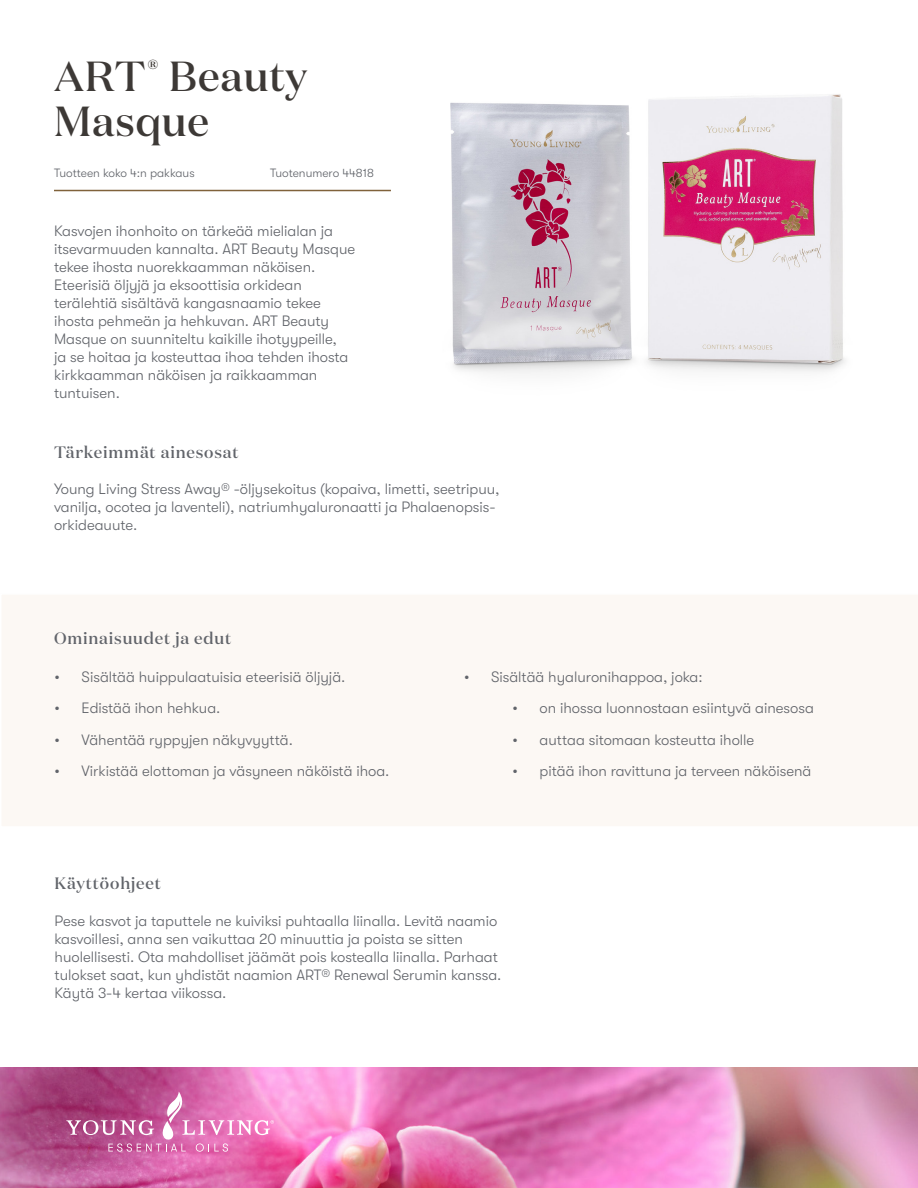
<style>
.page{position:relative;width:918px;height:1188px;background:#fff}
.page>*{position:absolute;margin:0;border:0;box-sizing:border-box;transform-origin:0 0}
.t1{font:500 42px/45px "Domaine Display";letter-spacing:.02em;color:#3d3936}
.t2{font:500 16.5px "Domaine Display";letter-spacing:.05em;color:#61646a}
.t3{font:300 15px/18px "GT Walsheim Pro";color:#61646a}
.t4{font:300 12px "GT Walsheim Pro";color:#61646a}
</style>
<div class="page">
<img style="left:0;top:1067px;width:918px;height:121px">
<div style="left:2px;top:595px;width:916px;height:231px;background:#fcf8f4"></div>
<svg style="left:66px;top:1092px;width:208px;height:60px;background:#d06ca7"></svg>
<hr style="left:54px;top:190px;width:337px;height:1px;background:#80623b">
<img style="left:450px;top:94px;width:396px;height:280px">
<h1 class="t1" style="left:54px;top:53px;width:255px">ART<sup>®</sup> Beauty<br>Masque</h1>
<p class="t4" style="left:54px;top:166px;width:142px">Tuotteen koko 4:n pakkaus</p>
<p class="t4" style="left:270px;top:166px;width:105px">Tuotenumero 44818</p>
<p class="t3" style="left:54px;top:222px;width:303px">Kasvojen ihonhoito on tärkeää mielialan ja itsevarmuuden kannalta. ART Beauty Masque tekee ihosta nuorekkaamman näköisen.<br>Eteerisiä öljyjä ja eksoottisia orkidean terälehtiä sisältävä kangasnaamio tekee ihosta pehmeän ja hehkuvan. ART Beauty Masque on suunniteltu kaikille ihotyypeille,<br>ja se hoitaa ja kosteuttaa ihoa tehden ihosta kirkkaamman näköisen ja raikkaamman tuntuisen.</p>
<p class="t2" style="left:54px;top:441px;width:186px">Tärkeimmät ainesosat</p>
<p class="t3" style="left:54px;top:480px;width:447px">Young Living Stress Away® -öljysekoitus (kopaiva, limetti, seetripuu, vanilja, ocotea ja laventeli), natriumhyaluronaatti ja Phalaenopsis&shy;orkideauute.</p>
<p class="t2" style="left:54px;top:628px;width:179px">Ominaisuudet ja edut</p>
<p class="t3" style="left:55px;top:668px;width:292px">• Sisältää huippulaatuisia eteerisiä öljyjä.</p>
<p class="t3" style="left:55px;top:699px;width:167px">• Edistää ihon hehkua.</p>
<p class="t3" style="left:55px;top:731px;width:240px">• Vähentää ryppyjen näkyvyyttä.</p>
<p class="t3" style="left:55px;top:762px;width:336px">• Virkistää elottoman ja väsyneen näköistä ihoa.</p>
<p class="t2" style="left:55px;top:873px;width:108px">Käyttöohjeet</p>
<p class="t3" style="left:464px;top:668px;width:240px">• Sisältää hyaluronihappoa, joka:</p>
<p class="t3" style="left:513px;top:699px;width:303px">• on ihossa luonnostaan esiintyvä ainesosa</p>
<p class="t3" style="left:513px;top:731px;width:243px">• auttaa sitomaan kosteutta iholle</p>
<p class="t3" style="left:513px;top:762px;width:300px">• pitää ihon ravittuna ja terveen näköisenä</p>
<p class="t3" style="left:55px;top:912px;width:448px">Pese kasvot ja taputtele ne kuiviksi puhtaalla liinalla. Levitä naamio kasvoillesi, anna sen vaikuttaa 20 minuuttia ja poista se sitten huolellisesti. Ota mahdolliset jäämät pois kostealla liinalla. Parhaat tulokset saat, kun yhdistät naamion ART® Renewal Serumin kanssa.<br>Käytä 3-4 kertaa viikossa.</p>
</div>
